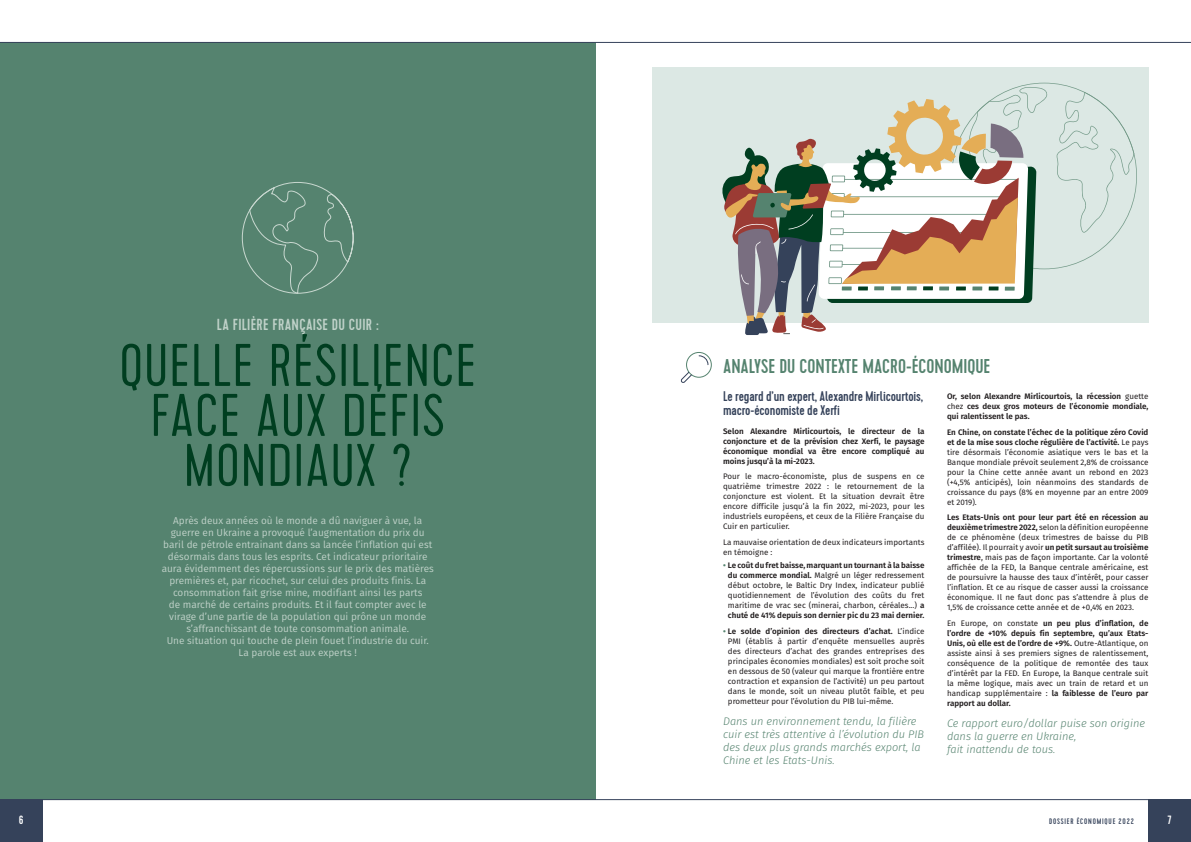
<style>
.page{position:relative;width:1191px;height:842px;background:#fff}
.page>*{position:absolute;margin:0;border:0;box-sizing:border-box;transform-origin:0 0}
.t1{font:300 60px/50px "Cervo";letter-spacing:.02em;color:#003e20;text-align:center}
.t2{font:500 20px "Cervo";color:#55836f}
.t3{font:500 16px "Cervo";letter-spacing:.02em;color:#c0d2c9}
.t4{font:500 14px/14px "Cervo";letter-spacing:-.01em;color:#35425a}
.t5{font:500 12px "Cervo";color:#fff}
.t6{font:italic 300 11px/13px "Fira Sans";color:#55836f}
.t7{font:10px/12px "Fira Sans";color:#c0d2c9;text-align:center}
.t8{font:8px/10px "Fira Sans";color:#231f20;text-align:justify}
.t9{font:600 8px/10px "Fira Sans";color:#231f20;text-align:justify}
.t10{font:500 8px "Cervo";letter-spacing:.1em;color:#35425a}
.s1{font-weight:700;color:#55836f}
.s2{font-weight:600}
.s3{font-weight:400}
</style>
<div class="page">
<div style="left:0;top:42px;width:595px;height:757px;background:#55836f"></div>
<div style="left:652px;top:68px;width:496px;height:255px;background:#dce8e4"></div>
<div style="left:686px;top:352px;width:26px;height:26px;border:1px solid #55836f;border-radius:50%"></div>
<svg style="left:680px;top:355px;width:28px;height:28px"></svg>
<svg style="left:241px;top:182px;width:113px;height:112px"></svg>
<svg style="left:722px;top:83px;width:415px;height:252px"></svg>
<div style="left:1148px;top:799px;width:43px;height:43px;background:#35425a"></div>
<div style="left:0;top:799px;width:43px;height:43px;background:#35425a"></div>
<hr style="left:0;top:799px;width:1148px;height:1px;background:#35425a">
<hr style="left:0;top:42px;width:1191px;height:1px;background:#35425a">
<h3 class="t3" style="left:217px;top:315px;width:163px">LA FILIÈRE FRANÇAISE DU CUIR :</h3>
<h1 class="t1" style="left:120px;top:343px;width:358px">QUELLE RÉSILIENCE<br>FACE AUX DÉFIS<br>MONDIAUX ?</h1>
<p class="t7" style="left:162px;top:515px;width:273px">Après deux années où le monde a dû naviguer à vue, la guerre en Ukraine a provoqué l’augmentation du prix du baril de pétrole entrainant dans sa lancée l’inflation qui est désormais dans tous les esprits. Cet indicateur prioritaire aura évidemment des répercussions sur le prix des matières premières et, par ricochet, sur celui des produits finis. La consommation fait grise mine, modifiant ainsi les parts<br>de marché de certains produits. Et il faut compter avec le virage d’une partie de la population qui prône un monde s’affranchissant de toute consommation animale.<br>Une situation qui touche de plein fouet l’industrie du cuir.<br>La parole est aux experts !</p>
<h2 class="t2" style="left:723px;top:355px;width:269px">ANALYSE DU CONTEXTE MACRO-ÉCONOMIQUE</h2>
<h3 class="t4" style="left:723px;top:390px;width:201px">Le regard d’un expert, Alexandre Mirlicourtois, macro-économiste de Xerfi</h3>
<p class="t9" style="left:723px;top:425px;width:203px">Selon Alexandre Mirlicourtois, le directeur de la conjoncture et de la prévision chez Xerfi, le paysage économique mondial va être encore compliqué au moins jusqu’à la mi-2023.</p>
<p class="t8" style="left:723px;top:471px;width:203px">Pour le macro-économiste, plus de suspens en ce quatrième trimestre 2022 : le retournement de la conjoncture est violent. Et la situation devrait être encore difficile jusqu’à la fin 2022, mi-2023, pour les industriels européens, et ceux de la Filière Française du Cuir en particulier.</p>
<p class="t8" style="left:723px;top:537px;width:203px">La mauvaise orientation de deux indicateurs importants en témoigne :</p>
<p class="t8" style="left:728px;top:560px;width:198px;text-indent:-5px"><span class="s1">•</span> <span class="s2">Le coût du fret baisse, marquant un tournant à la baisse du commerce mondial.</span> Malgré un léger redressement début octobre, le Baltic Dry Index, indicateur publié quotidiennement de l’évolution des coûts du fret maritime de vrac sec (minerai, charbon, céréales...) <span class="s2">a chuté de 41% depuis son dernier pic du 23 mai dernier.</span></p>
<p class="t8" style="left:728px;top:626px;width:198px;text-indent:-5px"><span class="s1">•</span> <span class="s2">Le solde d’opinion des directeurs d’achat.</span> L’indice PMI (établis à partir d’enquête mensuelles auprès des directeurs d’achat des grandes entreprises des principales économies mondiales) est soit proche soit en dessous de 50 (valeur qui marque la frontière entre contraction et expansion de l’activité) un peu partout dans le monde, soit un niveau plutôt faible, et peu prometteur pour l’évolution du PIB lui-même.</p>
<h3 class="t6" style="left:723px;top:715px;width:202px">Dans un environnement tendu, la filière cuir est très attentive à l’évolution du PIB des deux plus grands marchés export, la Chine et les Etats-Unis.</h3>
<p class="t9" style="left:947px;top:391px;width:203px">Or, selon Alexandre Mirlicourtois, la récession <span class="s3">guette chez</span> ces deux gros moteurs de l’économie mondiale, qui ralentissent le pas.</p>
<p class="t8" style="left:947px;top:427px;width:203px"><span class="s2">En Chine, on constate l’échec de la politique zéro Covid et de la mise sous cloche régulière de l’activité.</span> Le pays tire désormais l’économie asiatique vers le bas et la Banque mondiale prévoit seulement 2,8% de croissance pour la Chine cette année avant un rebond en 2023 (+4,5% anticipés), loin néanmoins des standards de croissance du pays (8% en moyenne par an entre 2009 et 2019).</p>
<p class="t8" style="left:947px;top:512px;width:203px"><span class="s2">Les Etats-Unis ont pour leur part été en récession au deuxième trimestre 2022,</span> selon la définition européenne de ce phénomène (deux trimestres de baisse du PIB d’affilée). Il pourrait y avoir <span class="s2">un petit sursaut au troisième trimestre</span>, mais pas de façon importante. Car la volonté affichée de la FED, la Banque centrale américaine, est de poursuivre la hausse des taux d’intérêt, pour casser l’inflation. Et ce au risque de casser aussi la croissance économique. Il ne faut donc pas s’attendre à plus de 1,5% de croissance cette année et de +0,4% en 2023.</p>
<p class="t8" style="left:947px;top:618px;width:203px">En Europe, on constate <span class="s2">un peu plus d’inflation, de l’ordre de +10% depuis fin septembre, qu’aux Etats-Unis, où elle est de l’ordre de +9%.</span> Outre-Atlantique, on assiste ainsi à ses premiers signes de ralentissement, conséquence de la politique de remontée des taux d’intérêt par la FED. En Europe, la Banque centrale suit la même logique, mais avec un train de retard et un handicap supplémentaire : <span class="s2">la faiblesse de l’euro par rapport au dollar.</span></p>
<h3 class="t6" style="left:947px;top:717px;width:199px">Ce rapport euro/dollar puise son origine dans la guerre en Ukraine,<br>fait inattendu de tous.</h3>
<h3 class="t5" style="left:19px;top:813px;width:6px">6</h3>
<p class="t10" style="left:1049px;top:816px;width:86px">DOSSIER ÉCONOMIQUE 2022</p>
<h3 class="t5" style="left:1167px;top:813px;width:6px">7</h3>
</div>
